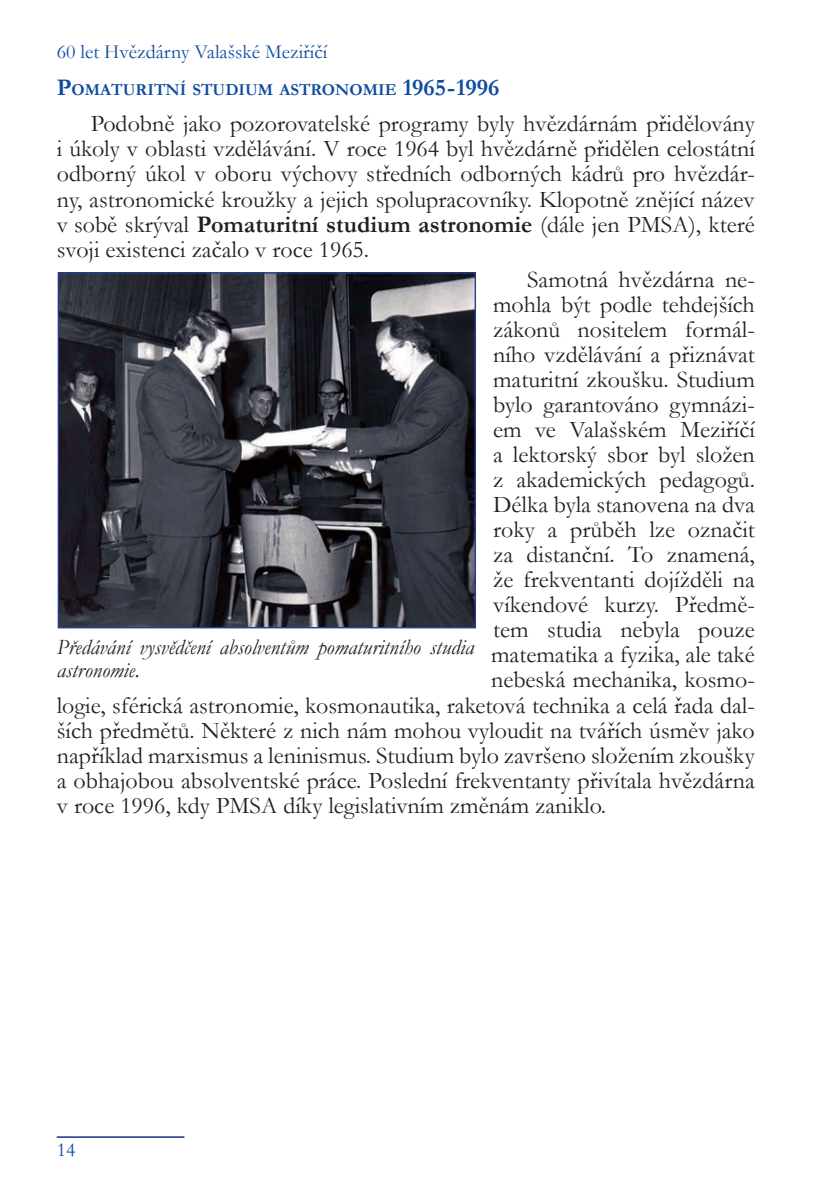
<style>
.page{position:relative;width:840px;height:1191px;background:#fff}
.page>*{position:absolute;margin:0;border:0;box-sizing:border-box;transform-origin:0 0}
.t1{font:24px/25px "Garamond";color:#231f20;text-align:justify}
.t2{font:italic 22px/23px "Garamond";color:#231f20}
.t3{font:20px "Garamond";color:#0f4ca0}
.t4{font:700 16.8px "Garamond";color:#0f4ca0}
.s1{font-size:24px}
.s2{font-weight:700}
</style>
<div class="page">
<hr style="left:57px;top:1136px;width:127px;height:1px;background:#253f8e">
<img style="left:60px;top:274px;width:414px;height:352px">
<div style="left:58px;top:272px;width:418px;height:356px;border:1px solid #253f8e"></div>
<p class="t3" style="left:57px;top:39px;width:272px">60 let Hvězdárny Valašské Meziříčí</p>
<p class="t4" style="left:57px;top:78px;width:444px"><span class="s1">P</span>OMATURITNÍ STUDIUM ASTRONOMIE <span class="s1">1965-1996</span></p>
<p class="t1" style="left:57px;top:111px;width:699px;text-indent:34px">Podobně jako pozorovatelské programy byly hvězdárnám přidělovány i úkoly v oblasti vzdělávání. V roce 1964 byl hvězdárně přidělen celostátní odborný úkol v oboru výchovy středních odborných kádrů pro hvězdár&shy;ny, astronomické kroužky a jejich spolupracovníky. Klopotně znějící název v sobě skrýval <span class="s2">Pomaturitní studium astronomie</span> (dále jen PMSA), které svoji existenci začalo v roce 1965.</p>
<p class="t1" style="left:527px;top:266px;width:229px">Samotná hvězdárna ne-</p>
<p class="t1" style="left:493px;top:291px;width:263px">mohla být podle tehdejších</p>
<p class="t1" style="left:493px;top:316px;width:263px">zákonů nositelem formál-</p>
<p class="t1" style="left:493px;top:341px;width:263px">ního vzdělávání a přiznávat</p>
<p class="t1" style="left:493px;top:366px;width:263px">maturitní zkoušku. Studium</p>
<p class="t1" style="left:493px;top:392px;width:263px">bylo garantováno gymnázi-</p>
<p class="t1" style="left:493px;top:417px;width:263px">em ve Valašském Meziříčí</p>
<p class="t1" style="left:493px;top:442px;width:263px">a lektorský sbor byl složen</p>
<p class="t1" style="left:493px;top:467px;width:263px">z akademických pedagogů.</p>
<p class="t1" style="left:493px;top:492px;width:263px">Délka byla stanovena na dva</p>
<p class="t1" style="left:493px;top:517px;width:263px">roky a průběh lze označit</p>
<p class="t1" style="left:493px;top:542px;width:263px">za distanční. To znamená,</p>
<p class="t1" style="left:493px;top:567px;width:263px">že frekventanti dojížděli na</p>
<p class="t1" style="left:493px;top:592px;width:263px">víkendové kurzy. Předmě-</p>
<p class="t1" style="left:493px;top:617px;width:263px">tem studia nebyla pouze</p>
<p class="t1" style="left:491px;top:642px;width:265px">matematika a fyzika, ale také</p>
<p class="t1" style="left:491px;top:667px;width:265px">nebeská mechanika, kosmo-</p>
<p class="t1" style="left:57px;top:692px;width:699px">logie, sférická astronomie, kosmonautika, raketová technika a celá řada dal-</p>
<p class="t1" style="left:57px;top:717px;width:699px">ších předmětů. Některé z nich nám mohou vyloudit na tvářích úsměv jako</p>
<p class="t1" style="left:57px;top:742px;width:699px">například marxismus a leninismus. Studium bylo završeno složením zkoušky</p>
<p class="t1" style="left:57px;top:767px;width:699px">a obhajobou absolventské práce. Poslední frekventanty přivítala hvězdárna</p>
<p class="t1" style="left:57px;top:792px;width:550px">v roce 1996, kdy PMSA díky legislativním změnám zaniklo.</p>
<p class="t2" style="left:57px;top:635px;width:418px">Předávání vysvědčení absolventům pomaturitního studia astronomie.</p>
<p class="t3" style="left:57px;top:1136px;width:20px">14</p>
</div>
